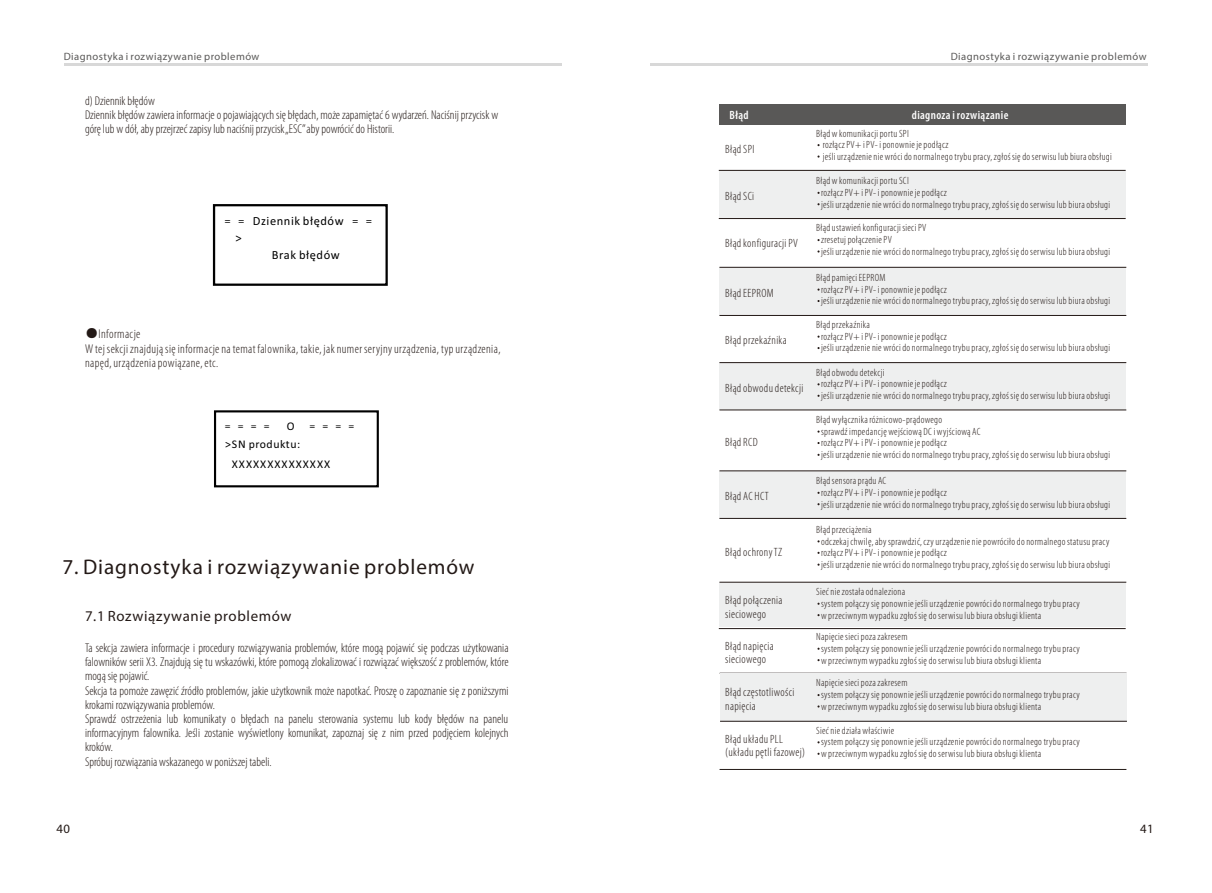
<style>
.page{position:relative;width:1212px;height:893px;background:#fff}
.page>*{position:absolute;margin:0;border:0;box-sizing:border-box;transform-origin:0 0}
.t1{font:21.3px "Myriad Pro";letter-spacing:.04em;color:#231916}
.t2{font:14.85px "Myriad Pro";letter-spacing:.04em;color:#231916}
.t3{font:300 condensed 12.75px/14.2px "Myriad Pro";color:#231916}
.t4{font:300 condensed 12.75px/14.2px "Myriad Pro";letter-spacing:.03em;color:#231916}
.t5{font:12.75px "Myriad Pro";color:#231916}
.t6{font:12.45px "Calibri";letter-spacing:.045em;color:#000}
.t7{font:300 condensed 12px/13.4px "Myriad Pro";letter-spacing:.03em;color:#231916}
.t8{font:600 condensed 12px "Myriad Pro";letter-spacing:.03em;color:#fff}
.t9{font:11.7px "Calibri";letter-spacing:.085em;color:#000}
.t10{font:11.7px "Calibri";letter-spacing:.045em;color:#000}
.t11{font:11.7px "Sim Sun";color:#000}
.t12{font:10.65px "Myriad Pro";letter-spacing:.04em;color:#595857}
.t13{font:300 condensed 10.5px/11.7px "Myriad Pro";letter-spacing:.03em;color:#231916}
.s1{font-family:"Sim Sun"}
.s2{font-family:"Sim Sun";font-weight:400;font-stretch:normal;font-size:13.5px}
.s3{font-family:"Calibri"}
</style>
<div class="page">
<div style="left:214px;top:410px;width:165px;height:77px;border:2px solid #000"></div>
<div style="left:213px;top:204px;width:175px;height:82px;border:2px solid #000"></div>
<hr style="left:651px;top:64px;width:497px;height:2px;background:#d8d8d8">
<hr style="left:64px;top:64px;width:497px;height:2px;background:#d8d8d8">
<div style="left:719px;top:582px;width:407px;height:44px;background:#eeefef"></div>
<div style="left:719px;top:170px;width:406px;height:49px;background:#eeefef"></div>
<div style="left:719px;top:104px;width:406px;height:21px;background:#595857"></div>
<hr style="left:719px;top:170px;width:406px;height:1px;background:#231916">
<hr style="left:719px;top:218px;width:406px;height:1px;background:#231916">
<div style="left:719px;top:267px;width:407px;height:48px;background:#eeefef"></div>
<div style="left:719px;top:363px;width:407px;height:47px;background:#eeefef"></div>
<div style="left:719px;top:471px;width:407px;height:47px;background:#eeefef"></div>
<hr style="left:719px;top:267px;width:407px;height:1px;background:#231916">
<hr style="left:719px;top:315px;width:407px;height:1px;background:#231916">
<hr style="left:719px;top:410px;width:407px;height:1px;background:#231916">
<hr style="left:719px;top:471px;width:407px;height:1px;background:#231916">
<hr style="left:719px;top:518px;width:407px;height:1px;background:#231916">
<hr style="left:719px;top:362px;width:407px;height:1px;background:#231916">
<hr style="left:719px;top:582px;width:407px;height:1px;background:#231916">
<hr style="left:719px;top:628px;width:407px;height:1px;background:#231916">
<div style="left:720px;top:673px;width:407px;height:48px;background:#eeefef"></div>
<hr style="left:720px;top:721px;width:407px;height:1px;background:#231916">
<hr style="left:719px;top:769px;width:407px;height:1px;background:#231916">
<p class="t12" style="left:64px;top:52px;width:197px">Diagnostyka i rozwiązywanie problemów</p>
<p class="t3" style="left:85px;top:94px;width:415px">d) Dziennik błędów<br>Dziennik błędów zawiera informacje o pojawiających się błędach, może zapamiętać 6 wydarzeń. Naciśnij przycisk w górę lub w dół, aby przejrzeć zapisy lub naciśnij przycisk „ESC” aby powrócić do Historii.</p>
<p class="t6" style="left:223px;top:215px;width:155px"><span class="s1">﹦﹦</span> Dziennik błędów <span class="s1">﹦﹦</span></p>
<p class="t6" style="left:236px;top:232px;width:8px">&gt;</p>
<p class="t6" style="left:272px;top:249px;width:69px">Brak błędów</p>
<p class="t4" style="left:85px;top:328px;width:417px"><span class="s2">●</span>Informacje<br>W tej sekcji znajdują się informacje na temat falownika, takie, jak numer seryjny urządzenia, typ urządzenia, napęd, urządzenia powiązane, etc.</p>
<p class="t11" style="left:224px;top:419px;width:137px">﹦﹦﹦﹦ <span class="s3">O</span> ﹦﹦﹦﹦</p>
<p class="t10" style="left:225px;top:439px;width:77px">&gt;SN produktu:</p>
<p class="t9" style="left:232px;top:459px;width:100px">XXXXXXXXXXXXXX</p>
<h1 class="t1" style="left:62px;top:558px;width:414px">7. Diagnostyka i rozwiązywanie problemów</h1>
<h2 class="t2" style="left:85px;top:609px;width:208px">7.1 Rozwiązywanie problemów</h2>
<p class="t3" style="left:85px;top:642px;width:425px">Ta sekcja zawiera informacje i procedury rozwiązywania problemów, które mogą pojawić się podczas użytkowania falowników serii X3. Znajdują się tu wskazówki, które pomogą zlokalizować i rozwiązać większość z problemów, które mogą się pojawić.<br>Sekcja ta pomoże zawęzić źródło problemów, jakie użytkownik może napotkać. Proszę o zapoznanie się z poniższymi krokami rozwiązywania problemów.<br>Sprawdź ostrzeżenia lub komunikaty o błędach na panelu sterowania systemu lub kody błędów na panelu informacyjnym falownika. Jeśli zostanie wyświetlony komunikat, zapoznaj się z nim przed podjęciem kolejnych kroków.<br>Spróbuj rozwiązania wskazanego w poniższej tabeli.</p>
<p class="t12" style="left:951px;top:52px;width:197px">Diagnostyka i rozwiązywanie problemów</p>
<p class="t8" style="left:729px;top:110px;width:20px">Błąd</p>
<p class="t8" style="left:912px;top:110px;width:98px">diagnoza i rozwiązanie</p>
<p class="t7" style="left:725px;top:143px;width:31px">Błąd SPI</p>
<p class="t13" style="left:823px;top:128px;width:290px;text-indent:-7px">Błąd w komunikacji portu SPI<br>rozłącz PV+ i PV- i ponownie je podłącz<br>jeśli urządzenie nie wróci do normalnego trybu pracy, zgłoś się do serwisu lub biura obsługi</p>
<p class="t7" style="left:725px;top:191px;width:31px">Błąd SCi</p>
<p class="t7" style="left:725px;top:238px;width:74px">Błąd konfiguracji PV</p>
<p class="t7" style="left:725px;top:287px;width:50px">Błąd EEPROM</p>
<p class="t7" style="left:725px;top:334px;width:63px">Błąd przekaźnika</p>
<p class="t7" style="left:725px;top:382px;width:80px">Błąd obwodu detekcji</p>
<p class="t7" style="left:725px;top:436px;width:34px">Błąd RCD</p>
<p class="t7" style="left:725px;top:490px;width:45px">Błąd AC HCT</p>
<p class="t7" style="left:725px;top:546px;width:58px">Błąd ochrony TZ</p>
<p class="t13" style="left:821px;top:176px;width:290px;text-indent:-5px">Błąd w komunikacji portu SCI<br>rozłącz PV+ i PV- i ponownie je podłącz<br>jeśli urządzenie nie wróci do normalnego trybu pracy, zgłoś się do serwisu lub biura obsługi</p>
<p class="t13" style="left:821px;top:223px;width:290px;text-indent:-5px">Błąd ustawień konfiguracji sieci PV<br>zresetuj połączenie PV<br>jeśli urządzenie nie wróci do normalnego trybu pracy, zgłoś się do serwisu lub biura obsługi</p>
<p class="t13" style="left:821px;top:272px;width:290px;text-indent:-5px">Błąd pamięci EEPROM<br>rozłącz PV+ i PV- i ponownie je podłącz<br>jeśli urządzenie nie wróci do normalnego trybu pracy, zgłoś się do serwisu lub biura obsługi</p>
<p class="t13" style="left:821px;top:320px;width:290px;text-indent:-5px">Błąd przekaźnika<br>rozłącz PV+ i PV- i ponownie je podłącz<br>jeśli urządzenie nie wróci do normalnego trybu pracy, zgłoś się do serwisu lub biura obsługi</p>
<p class="t13" style="left:821px;top:367px;width:290px;text-indent:-5px">Błąd obwodu detekcji<br>rozłącz PV+ i PV- i ponownie je podłącz<br>jeśli urządzenie nie wróci do normalnego trybu pracy, zgłoś się do serwisu lub biura obsługi</p>
<p class="t13" style="left:821px;top:414px;width:290px;text-indent:-5px">Błąd wyłącznika różnicowo-prądowego<br>sprawdź impedancję wejściową DC i wyjściową AC<br>rozłącz PV+ i PV- i ponownie je podłącz<br>jeśli urządzenie nie wróci do normalnego trybu pracy, zgłoś się do serwisu lub biura obsługi</p>
<p class="t13" style="left:821px;top:476px;width:290px;text-indent:-5px">Błąd sensora prądu AC<br>rozłącz PV+ i PV- i ponownie je podłącz<br>jeśli urządzenie nie wróci do normalnego trybu pracy, zgłoś się do serwisu lub biura obsługi</p>
<p class="t13" style="left:821px;top:524px;width:290px;text-indent:-5px">Błąd przeciążenia<br>odczekaj chwilę, aby sprawdzić, czy urządzenie nie powróciło do normalnego statusu pracy rozłącz PV+ i PV- i ponownie je podłącz<br>jeśli urządzenie nie wróci do normalnego trybu pracy, zgłoś się do serwisu lub biura obsługi</p>
<p class="t7" style="left:725px;top:595px;width:59px">Błąd połączenia sieciowego</p>
<p class="t13" style="left:821px;top:587px;width:260px;text-indent:-5px">Sieć nie została odnaleziona<br>system połączy się ponownie jeśli urządzenie powróci do normalnego trybu pracy w przeciwnym wypadku zgłoś się do serwisu lub biura obsługi klienta</p>
<p class="t7" style="left:725px;top:640px;width:50px">Błąd napięcia sieciowego</p>
<p class="t13" style="left:821px;top:632px;width:260px;text-indent:-5px">Napięcie sieci poza zakresem<br>system połączy się ponownie jeśli urządzenie powróci do normalnego trybu pracy w przeciwnym wypadku zgłoś się do serwisu lub biura obsługi klienta</p>
<p class="t7" style="left:725px;top:687px;width:71px">Błąd częstotliwości napięcia</p>
<p class="t13" style="left:821px;top:678px;width:260px;text-indent:-5px">Napięcie sieci poza zakresem<br>system połączy się ponownie jeśli urządzenie powróci do normalnego trybu pracy w przeciwnym wypadku zgłoś się do serwisu lub biura obsługi klienta</p>
<p class="t7" style="left:725px;top:733px;width:82px">Błąd układu PLL (układu pętli fazowej)</p>
<p class="t13" style="left:821px;top:725px;width:260px;text-indent:-5px">Sieć nie działa właściwie<br>system połączy się ponownie jeśli urządzenie powróci do normalnego trybu pracy w przeciwnym wypadku zgłoś się do serwisu lub biura obsługi klienta</p>
<p class="t5" style="left:56px;top:824px;width:15px">40</p>
<p class="t5" style="left:1140px;top:824px;width:15px">41</p>
</div>
